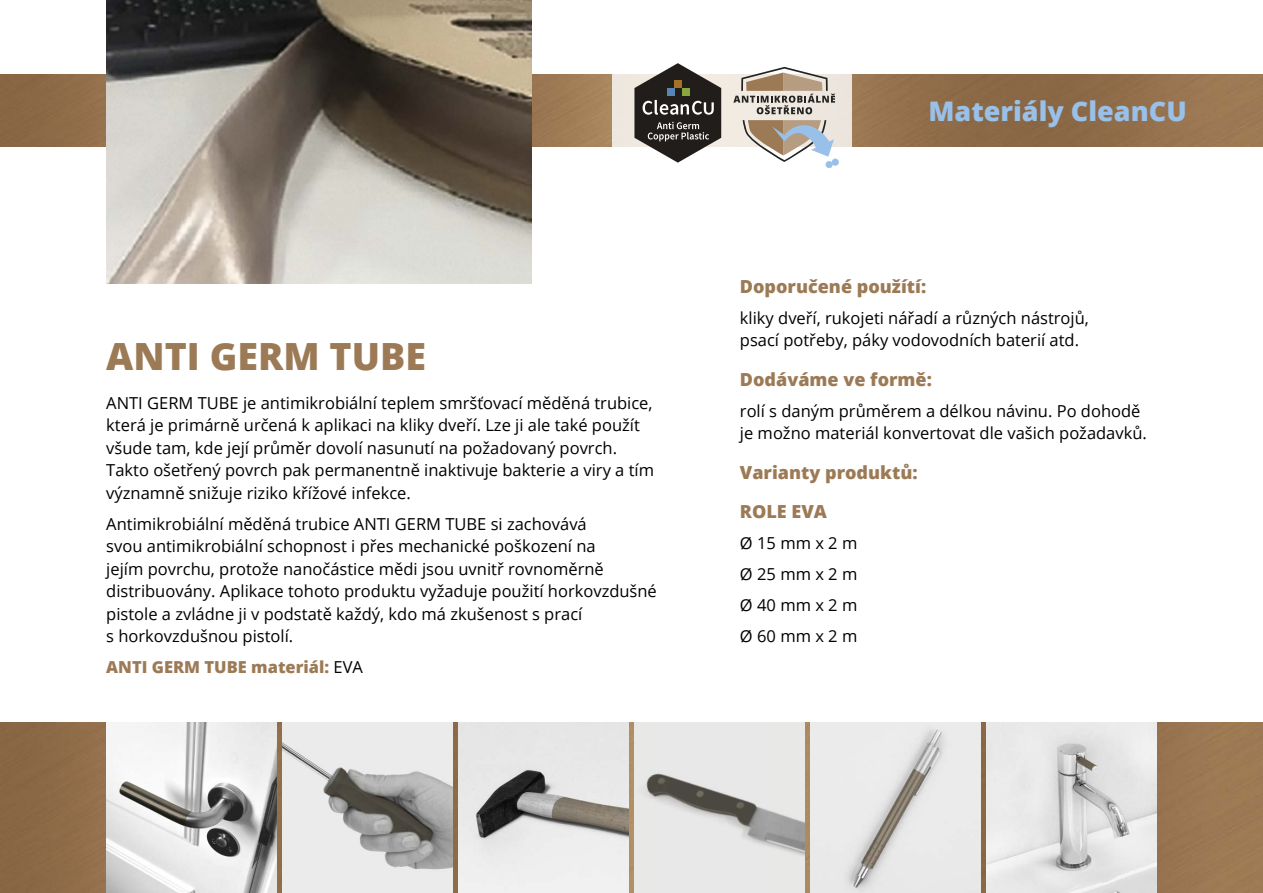
<style>
.page{position:relative;width:1263px;height:893px;background:#fff}
.page>*{position:absolute;margin:0;border:0;box-sizing:border-box;transform-origin:0 0}
.nadpis_produktu{font:800 37.5px "Open Sans";color:#9c7a56}
.nadpis1{font:800 27px "Open Sans";color:#99c0e8}
.produkt_podnadpis{font:800 18px "Open Sans";color:#9c7a56}
.text{font:16.5px/22.5px "Open Sans";color:#000}
.text-2{font:800 16.5px "Open Sans";color:#9c7a56}
.s1{font-weight:400;color:#000}
</style>
<div class="page">
<img style="left:0;top:74px;width:1263px;height:73px">
<img style="left:0;top:723px;width:1263px;height:170px">
<img style="left:282px;top:723px;width:170px;height:170px">
<img style="left:458px;top:723px;width:170px;height:170px">
<img style="left:634px;top:723px;width:170px;height:170px">
<img style="left:810px;top:723px;width:171px;height:170px">
<img style="left:986px;top:723px;width:171px;height:170px">
<img style="left:106px;top:723px;width:170px;height:170px">
<img style="left:106px;top:0;width:425px;height:284px">
<svg style="left:612px;top:66px;width:240px;height:103px;fill:#f2ebe2"></svg>
<svg style="left:733px;top:67px;width:106px;height:101px"></svg>
<svg style="left:634px;top:63px;width:87px;height:100px"></svg>
<p class="nadpis_produktu" style="left:106px;top:328px;width:321px">ANTI GERM TUBE</p>
<p class="text" style="left:106px;top:391px;width:549px">ANTI GERM TUBE je antimikrobiální teplem smršťovací měděná trubice, která je primárně určená k aplikaci na kliky dveří. Lze ji ale také použít všude tam, kde její průměr dovolí nasunutí na požadovaný povrch.<br>Takto ošetřený povrch pak permanentně inaktivuje bakterie a viry a tím významně snižuje riziko křížové infekce.</p>
<p class="text" style="left:106px;top:512px;width:552px">Antimikrobiální měděná trubice ANTI GERM TUBE si zachovává<br>svou antimikrobiální schopnost i přes mechanické poškození na<br>jejím povrchu, protože nanočástice mědi jsou uvnitř rovnoměrně distribuovány. Aplikace tohoto produktu vyžaduje použití horkovzdušné pistole a zvládne ji v podstatě každý, kdo má zkušenost s prací<br>s horkovzdušnou pistolí.</p>
<p class="text-2" style="left:106px;top:654px;width:258px">ANTI GERM TUBE materiál: <span class="s1">EVA</span></p>
<p class="nadpis1" style="left:928px;top:91px;width:260px">Materiály CleanCU</p>
<p class="produkt_podnadpis" style="left:740px;top:272px;width:188px">Doporučené použítí:</p>
<p class="text" style="left:740px;top:306px;width:350px">kliky dveří, rukojeti nářadí a různých nástrojů, psací potřeby, páky vodovodních baterií atd.</p>
<p class="produkt_podnadpis" style="left:740px;top:365px;width:193px">Dodáváme ve formě:</p>
<p class="text" style="left:740px;top:399px;width:408px">rolí s daným průměrem a délkou návinu. Po dohodě je možno materiál konvertovat dle vašich požadavků.</p>
<p class="produkt_podnadpis" style="left:740px;top:458px;width:179px">Varianty produktů:</p>
<p class="produkt_podnadpis" style="left:740px;top:498px;width:89px">ROLE EVA</p>
<p class="text" style="left:740px;top:531px;width:119px">Ø 15 mm x 2 m</p>
<p class="text" style="left:740px;top:562px;width:119px">Ø 25 mm x 2 m</p>
<p class="text" style="left:740px;top:593px;width:119px">Ø 40 mm x 2 m</p>
<p class="text" style="left:740px;top:624px;width:119px">Ø 60 mm x 2 m</p>
</div>
